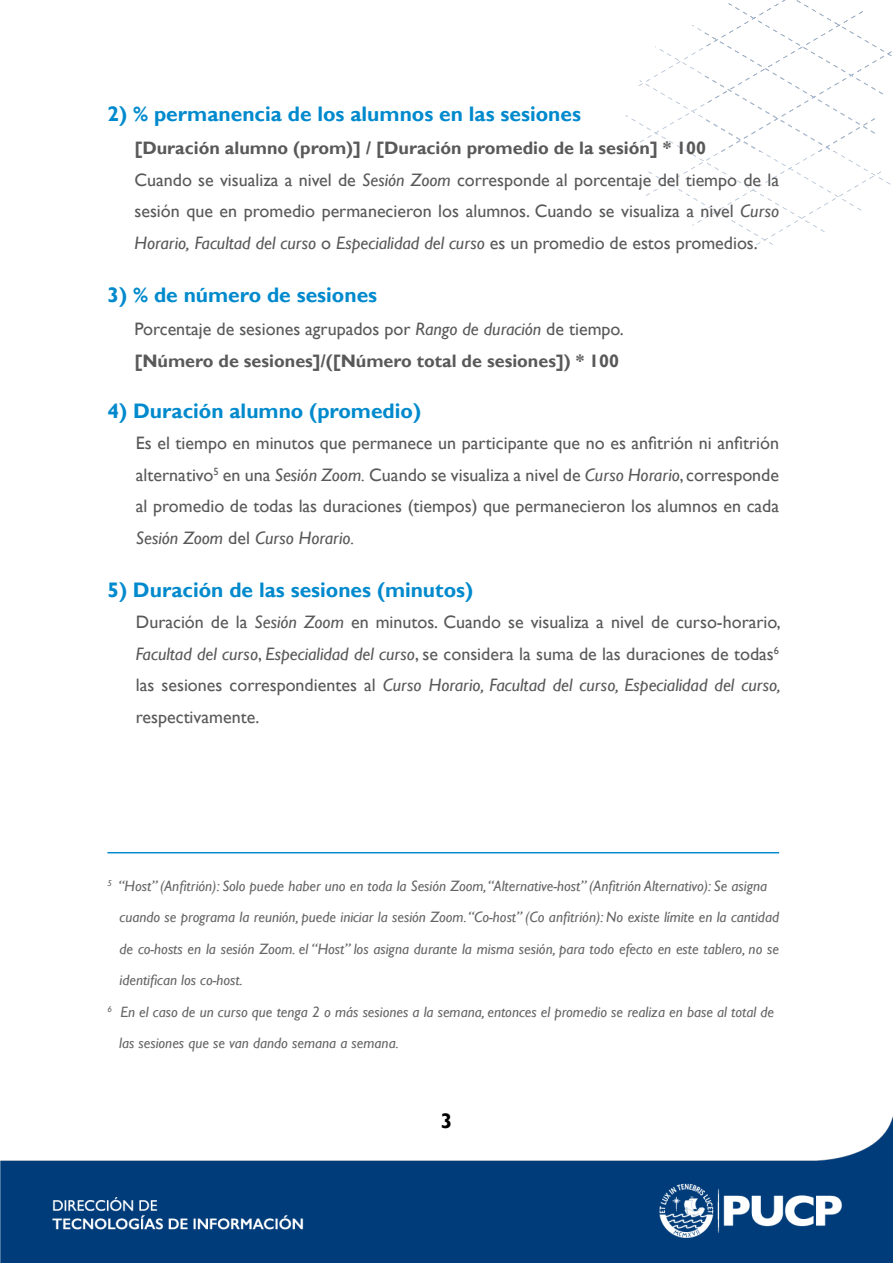
<style>
.page{position:relative;width:893px;height:1263px;background:#fff}
.page>*{position:absolute;margin:0;border:0;box-sizing:border-box;transform-origin:0 0}
.t1{font:700 21px "Gill Sans";color:#008acd}
.t2{font:700 21px "Gill Sans";color:#000}
.t3{font:18px/31.5px "Gill Sans";color:#595959;text-align:justify}
.t4{font:700 18px/31.5px "Gill Sans";color:#595959}
.t5{font:italic 15px "Gill Sans";color:#666}
.s1{font-weight:700}
.s2{font-style:italic}
.s3{font-weight:400}
.s4{font-weight:400;font-style:italic}
</style>
<div class="page">
<img style="left:0;top:1116px;width:893px;height:147px">
<hr style="left:107px;top:852px;width:672px;height:1px;background:#008acd">
<img style="left:625px;top:25px;width:266px;height:220px">
<img style="left:704px;top:0;width:188px;height:152px">
<p class="t1" style="left:108px;top:101px;width:475px">2) % permanencia de los alumnos en las sesiones</p>
<p class="t3" style="left:134px;top:133px;width:646px;text-align:left"><span class="s1">[Duración alumno (prom)] / [Duración promedio de la sesión] * 100<br></span>Cuando se visualiza a nivel de <span class="s2">Sesión Zoom</span> corresponde al porcentaje del tiempo de la sesión que en promedio permanecieron los alumnos. Cuando se visualiza a nivel <span class="s2">Curso Horario, Facultad del curso</span> o <span class="s2">Especialidad del curso</span> es un promedio de estos promedios.</p>
<p class="t1" style="left:108px;top:283px;width:271px">3) % de número de sesiones</p>
<p class="t4" style="left:134px;top:314px;width:491px"><span class="s3">Porcentaje de sesiones agrupados por</span> <span class="s4">Rango de duración</span> <span class="s3">de tiempo. </span>[Número de sesiones]/([Número total de sesiones]) * 100</p>
<p class="t1" style="left:108px;top:398px;width:315px">4) Duración alumno (promedio)</p>
<p class="t3" style="left:136px;top:428px;width:645px">Es el tiempo en minutos que permanece un participante que no es anfitrión ni anfitrión alternativo<sup>5</sup> en una <span class="s2">Sesión Zoom.</span> Cuando se visualiza a nivel de <span class="s2">Curso Horario</span>, corresponde al promedio de todas las duraciones (tiempos) que permanecieron los alumnos en cada <span class="s2">Sesión Zoom</span> del <span class="s2">Curso Horario.</span></p>
<p class="t1" style="left:107px;top:577px;width:367px">5) Duración de las sesiones (minutos)</p>
<p class="t3" style="left:136px;top:607px;width:647px">Duración de la <span class="s2">Sesión Zoom</span> en minutos. Cuando se visualiza a nivel de curso-horario, <span class="s2">Facultad del curso</span>, <span class="s2">Especialidad del curso</span>, se considera la suma de las duraciones de todas<sup>6 </sup>las sesiones correspondientes al <span class="s2">Curso Horario, Facultad del curso, Especialidad del curso, </span>respectivamente.</p>
<p class="t5" style="left:108px;top:877px;width:661px"><sup>5</sup> “Host” (Anfitrión): Solo puede haber uno en toda la Sesión Zoom, “Alternative-host” (Anfitrión Alternativo): Se asigna</p>
<p class="t5" style="left:120px;top:908px;width:661px">cuando se programa la reunión, puede iniciar la sesión Zoom. “Co-host” (Co anfitrión): No existe límite en la cantidad</p>
<p class="t5" style="left:120px;top:940px;width:661px">de co-hosts en la sesión Zoom. el “Host” los asigna durante la misma sesión, para todo efecto en este tablero, no se</p>
<p class="t5" style="left:120px;top:971px;width:125px">identifican los co-host.</p>
<p class="t5" style="left:108px;top:1003px;width:668px"><sup>6</sup> En el caso de un curso que tenga 2 o más sesiones a la semana, entonces el promedio se realiza en base al total de</p>
<p class="t5" style="left:119px;top:1034px;width:281px">las sesiones que se van dando semana a semana.</p>
<p class="t2" style="left:441px;top:1108px;width:13px">3</p>
</div>
